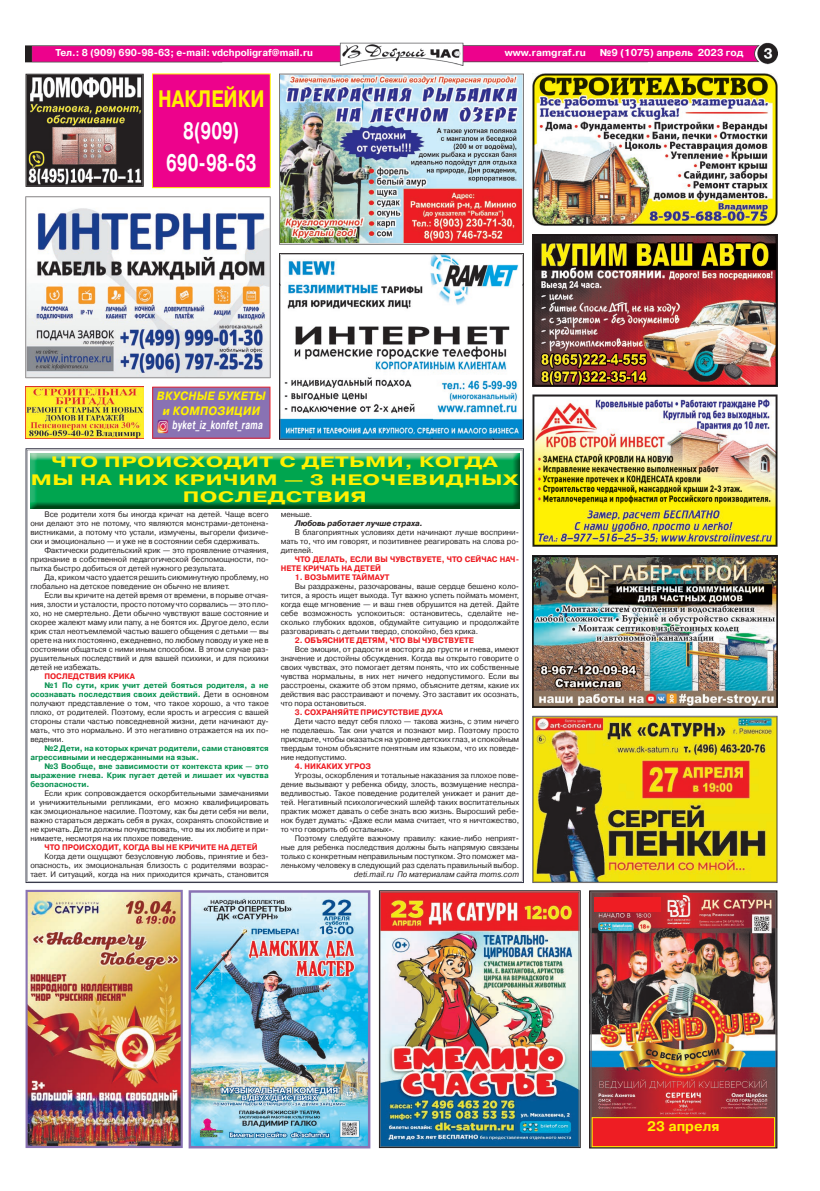
<style>
.page{position:relative;width:820px;height:1191px;background:#fff}
.page>*{position:absolute;margin:0;border:0;box-sizing:border-box;transform-origin:0 0}
.t1{font:700 23.8px/32.1px "Pragmatica C";color:#fff;text-align:center;scale:.7 1}
.t2{font:700 23.8px "Pragmatica C";color:#fff101;scale:.78 1}
.t3{font:700 15.1px/17.3px "Pragmatica C";letter-spacing:.02em;color:#fff101;text-align:center;scale:1.47 1}
.t4{font:700 13.8px "Pragmatica C";color:#fff101}
.t5{font:italic 700 12.1px/14.5px "Pragmatica C";letter-spacing:.03em;color:#fff101;text-align:center;scale:.9 1}
.t6{font:italic 700 12.1px "Pragmatica C";letter-spacing:.03em;color:#fff;scale:.66 1}
.t7{font:700 10px "Pragmatica C";color:#fff;scale:.95 1}
.t8{font:700 10px "Pragmatica C";color:#fff}
.t9{font:8px/9px "Pragmatica C";color:#231f20;text-align:justify;scale:.96 1}
.t10{font:700 8px/9px "Pragmatica C";color:#ee1d23;scale:.96 1}
.t11{font:700 8px/9px "Pragmatica C";color:#079150;scale:.96 1}
.t12{font:italic 8px "Pragmatica C";color:#231f20;scale:.96 1}
.t13{font:italic 700 8px "Pragmatica C";color:#231f20;scale:.96 1}
.s1{font-weight:700;color:#079150}
</style>
<div class="page">
<img style="left:26px;top:43px;width:751px;height:22px">
<img style="left:532px;top:234px;width:245px;height:152px">
<img style="left:532px;top:555px;width:245px;height:152px">
<svg style="left:27px;top:450px;width:495px;height:431px"></svg>
<img style="left:30px;top:453px;width:489px;height:55px">
<img style="left:532px;top:395px;width:245px;height:151px">
<img style="left:26px;top:74px;width:118px;height:113px">
<div style="left:152px;top:74px;width:118px;height:114px;background:#ed028c"></div>
<div style="left:152px;top:74px;width:118px;height:114px;border:1px solid #fff101"></div>
<svg style="left:310px;top:285px;width:182px;height:152px"></svg>
<img style="left:279px;top:253px;width:244px;height:31px">
<img style="left:279px;top:284px;width:30px;height:156px">
<img style="left:493px;top:284px;width:30px;height:156px">
<img style="left:309px;top:437px;width:184px;height:3px">
<img style="left:280px;top:254px;width:242px;height:31px">
<img style="left:280px;top:285px;width:30px;height:153px">
<img style="left:492px;top:285px;width:30px;height:153px">
<svg style="left:26px;top:197px;width:244px;height:180px"></svg>
<img style="left:532px;top:74px;width:245px;height:151px">
<svg style="left:379px;top:890px;width:201px;height:258px;background:#676065"></svg>
<img style="left:380px;top:892px;width:198px;height:254px">
<img style="left:188px;top:890px;width:183px;height:259px">
<img style="left:589px;top:890px;width:188px;height:258px">
<img style="left:591px;top:892px;width:184px;height:254px">
<div style="left:594px;top:897px;width:66px;height:14px;background:#ee1d23"></div>
<div style="left:592px;top:1117px;width:182px;height:29px;background:#ee1d23"></div>
<div style="left:591px;top:1117px;width:183px;height:29px;border:1px solid #fff101"></div>
<img style="left:25px;top:889px;width:158px;height:259px">
<svg style="left:532px;top:716px;width:245px;height:167px"></svg>
<img style="left:533px;top:717px;width:243px;height:165px">
<svg style="left:152px;top:386px;width:118px;height:52px;background:#8f70ad"></svg>
<img style="left:26px;top:386px;width:118px;height:52px">
<img style="left:280px;top:75px;width:243px;height:169px">
<p class="t7" style="left:56px;top:49px;width:272px">Тел.: 8 (909) 690-98-63; e-mail: vdchpoligraf@mail.ru</p>
<p class="t8" style="left:504px;top:49px;width:82px">www.ramgraf.ru</p>
<p class="t8" style="left:599px;top:49px;width:145px">№9 (1075) апрель 2023 год</p>
<h1 class="t2" style="left:158px;top:90px;width:138px">НАКЛЕЙКИ</h1>
<h1 class="t1" style="left:166px;top:116px;width:131px">8(909)<br>690-98-63</h1>
<h3 class="t5" style="left:157px;top:390px;width:122px">ВКУСНЫЕ БУКЕТЫ и КОМПОЗИЦИИ</h3>
<h3 class="t6" style="left:172px;top:420px;width:138px">byket_iz_konfet_rama</h3>
<h2 class="t3" style="left:31px;top:454px;width:333px">ЧТО ПРОИСХОДИТ С ДЕТЬМИ, КОГДА<br>МЫ НА НИХ КРИЧИМ — 3 НЕОЧЕВИДНЫХ<br>ПОСЛЕДСТВИЯ</h2>
<p class="t9" style="left:30px;top:510px;width:250px;text-indent:14px">Все родители хотя бы иногда кричат на детей. Чаще всего они делают это не потому, что являются монстрами-детонена&shy;вистниками, а потому что устали, измучены, выгорели физиче&shy;ски и эмоционально — и уже не в состоянии себя сдерживать.</p>
<p class="t9" style="left:30px;top:546px;width:250px;text-indent:14px">Фактически родительский крик — это проявление отчаяния, признание в собственной педагогической беспомощности, по&shy;пытка быстро добиться от детей нужного результата.</p>
<p class="t9" style="left:30px;top:573px;width:250px;text-indent:14px">Да, криком часто удается решить сиюминутную проблему, но глобально на детское поведение он обычно не влияет.</p>
<p class="t9" style="left:30px;top:591px;width:250px;text-indent:14px">Если вы кричите на детей время от времени, в порыве отчая&shy;ния, злости и усталости, просто потому что сорвались — это пло&shy;хо, но не смертельно. Дети обычно чувствуют ваше состояние и скорее жалеют маму или папу, а не боятся их. Другое дело, если крик стал неотъемлемой частью вашего общения с детьми — вы орете на них постоянно, ежедневно, по любому поводу и уже не в состоянии общаться с ними иным способом. В этом случае раз&shy;рушительных последствий и для вашей психики, и для психики детей не избежать.</p>
<p class="t10" style="left:44px;top:672px;width:96px">ПОСЛЕДСТВИЯ КРИКА</p>
<p class="t9" style="left:30px;top:681px;width:250px;text-indent:14px"><span class="s1">№1 По сути, крик учит детей бояться родителя, а не осознавать последствия своих действий.</span> Дети в основном получают представление о том, что такое хорошо, а что такое плохо, от родителей. Поэтому, если ярость и агрессия с вашей стороны стали частью повседневной жизни, дети начинают ду&shy;мать, что это нормально. И это негативно отражается на их по&shy;ведении.</p>
<p class="t11" style="left:30px;top:744px;width:250px;text-indent:14px">№2 Дети, на которых кричат родители, сами становятся агрессивными и несдержанными на язык.</p>
<p class="t11" style="left:30px;top:762px;width:250px;text-align:justify;text-indent:14px">№3 Вообще, вне зависимости от контекста крик — это выражение гнева. Крик пугает детей и лишает их чувства безопасности.</p>
<p class="t9" style="left:30px;top:789px;width:250px;text-indent:14px">Если крик сопровождается оскорбительными замечаниями и уничижительными репликами, его можно квалифицировать как эмоциональное насилие. Поэтому, как бы дети себя ни вели, важно стараться держать себя в руках, сохранять спокойствие и не кричать. Дети должны почувствовать, что вы их любите и при&shy;нимаете, несмотря на их плохое поведение.</p>
<p class="t10" style="left:44px;top:843px;width:223px">ЧТО ПРОИСХОДИТ, КОГДА ВЫ НЕ КРИЧИТЕ НА ДЕТЕЙ</p>
<p class="t9" style="left:30px;top:852px;width:250px;text-indent:14px">Когда дети ощущают безусловную любовь, принятие и без&shy;опасность, их эмоциональная близость с родителями возрас&shy;тает. И ситуаций, когда на них приходится кричать, становится</p>
<p class="t9" style="left:280px;top:510px;width:34px">меньше.</p>
<p class="t13" style="left:295px;top:520px;width:135px">Любовь работает лучше страха.</p>
<p class="t9" style="left:280px;top:528px;width:250px;text-indent:14px">В благоприятных условиях дети начинают лучше восприни&shy;мать то, что им говорят, и позитивнее реагировать на слова ро&shy;дителей.</p>
<p class="t10" style="left:280px;top:555px;width:250px;text-indent:14px">ЧТО ДЕЛАТЬ, ЕСЛИ ВЫ ЧУВСТВУЕТЕ, ЧТО СЕЙЧАС НАЧ-<br>НЕТЕ КРИЧАТЬ НА ДЕТЕЙ</p>
<p class="t10" style="left:295px;top:573px;width:100px">1. ВОЗЬМИТЕ ТАЙМАУТ</p>
<p class="t9" style="left:280px;top:582px;width:250px;text-indent:14px">Вы раздражены, разочарованы, ваше сердце бешено коло&shy;тится, а ярость ищет выхода. Тут важно успеть поймать момент, когда еще мгновение — и ваш гнев обрушится на детей. Дайте себе возможность успокоиться: остановитесь, сделайте не&shy;сколько глубоких вдохов, обдумайте ситуацию и продолжайте разговаривать с детьми твердо, спокойно, без крика.</p>
<p class="t10" style="left:295px;top:636px;width:188px">2. ОБЪЯСНИТЕ ДЕТЯМ, ЧТО ВЫ ЧУВСТВУЕТЕ</p>
<p class="t9" style="left:280px;top:645px;width:250px;text-indent:14px">Все эмоции, от радости и восторга до грусти и гнева, имеют значение и достойны обсуждения. Когда вы открыто говорите о своих чувствах, это помогает детям понять, что их собственные чувства нормальны, в них нет ничего недопустимого. Если вы расстроены, скажите об этом прямо, объясните детям, какие их действия вас расстраивают и почему. Это заставит их осознать, что пора остановиться.</p>
<p class="t10" style="left:295px;top:708px;width:156px">3. СОХРАНЯЙТЕ ПРИСУТСТВИЕ ДУХА</p>
<p class="t9" style="left:280px;top:717px;width:250px;text-indent:14px">Дети часто ведут себя плохо — такова жизнь, с этим ничего не поделаешь. Так они учатся и познают мир. Поэтому просто присядьте, чтобы оказаться на уровне детских глаз, и спокойным твердым тоном объясните понятным им языком, что их поведе&shy;ние недопустимо.</p>
<p class="t10" style="left:295px;top:762px;width:81px">4. НИКАКИХ УГРОЗ</p>
<p class="t9" style="left:280px;top:771px;width:250px;text-indent:14px">Угрозы, оскорбления и тотальные наказания за плохое пове&shy;дение вызывают у ребенка обиду, злость, возмущение неспра&shy;ведливостью. Такое поведение родителей унижает и ранит де&shy;тей. Негативный психологический шлейф таких воспитательных практик может давать о себе знать всю жизнь. Выросший ребе&shy;нок будет думать: «Даже если мама считает, что я ничтожество, то что говорить об остальных».</p>
<p class="t9" style="left:280px;top:834px;width:250px;text-indent:14px">Поэтому следуйте важному правилу: какие-либо неприят&shy;ные для ребенка последствия должны быть напрямую связаны только с конкретным неправильным поступком. Это поможет ма&shy;ленькому человеку в следующий раз сделать правильный выбор.</p>
<p class="t12" style="left:354px;top:871px;width:173px">deti.mail.ru По материалам сайта moms.com</p>
<h3 class="t4" style="left:647px;top:1121px;width:74px">23 апреля</h3>
</div>
